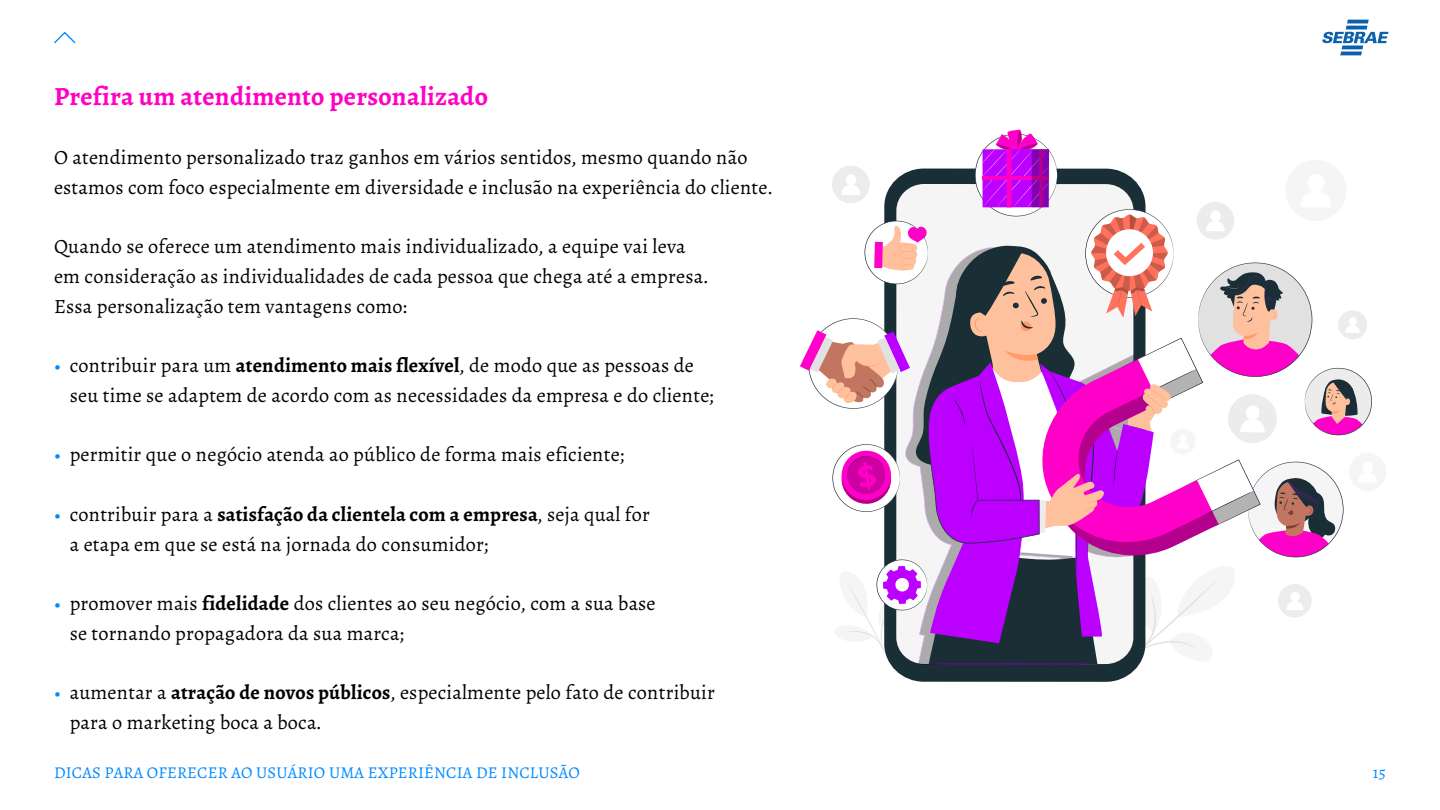
<style>
.page{position:relative;width:1440px;height:810px;background:#fff}
.page>*{position:absolute;margin:0;border:0;box-sizing:border-box;transform-origin:0 0}
.t1{font:700 26.25px "Alegreya";letter-spacing:.01em;color:#ff00c4}
.t2{font:20.25px/29.7px "Alegreya";letter-spacing:.01em;color:#000}
.t3{font:16.5px "Alegreya";letter-spacing:.01em;color:#0089ff}
.s1{color:#0089ff}
.s2{font-weight:700}
</style>
<div class="page">
<svg style="left:54px;top:31px;width:22px;height:13px"></svg>
<div style="left:1349px;top:453px;width:37px;height:38px;background:#f5f5f5;border-radius:50%"></div>
<div style="left:884px;top:169px;width:262px;height:513px;background:#1a2e35;border-radius:39px"></div>
<svg style="left:800px;top:130px;width:572px;height:534px"></svg>
<hr style="left:926px;top:664px;width:174px;height:1px;background:#bc00ff;border-radius:50%">
<svg style="left:1322px;top:20px;width:67px;height:35px"></svg>
<p class="t1" style="left:54px;top:79px;width:435px">Prefira um atendimento personalizado</p>
<p class="t2" style="left:54px;top:143px;width:720px">O atendimento personalizado traz ganhos em vários sentidos, mesmo quando não estamos com foco especialmente em diversidade e inclusão na experiência do cliente.</p>
<p class="t2" style="left:54px;top:232px;width:656px">Quando se oferece um atendimento mais individualizado, a equipe vai leva em consideração as individualidades de cada pessoa que chega até a empresa.<br>Essa personalização tem vantagens como:</p>
<p class="t2" style="left:70px;top:351px;width:646px;text-indent:-16px"><span class="s1">•</span> contribuir para um <span class="s2">atendimento mais flexível</span>, de modo que as pessoas de seu time se adaptem de acordo com as necessidades da empresa e do cliente;</p>
<p class="t2" style="left:54px;top:440px;width:572px"><span class="s1">•</span> permitir que o negócio atenda ao público de forma mais eficiente;</p>
<p class="t2" style="left:70px;top:499px;width:582px;text-indent:-16px"><span class="s1">•</span> contribuir para a <span class="s2">satisfação da clientela com a empresa</span>, seja qual for a etapa em que se está na jornada do consumidor;</p>
<p class="t2" style="left:70px;top:589px;width:587px;text-indent:-16px"><span class="s1">•</span> promover mais <span class="s2">fidelidade</span> dos clientes ao seu negócio, com a sua base se tornando propagadora da sua marca;</p>
<p class="t2" style="left:70px;top:678px;width:647px;text-indent:-16px"><span class="s1">•</span> aumentar a <span class="s2">atração de novos públicos</span>, especialmente pelo fato de contribuir para o marketing boca a boca.</p>
<p class="t3" style="left:54px;top:762px;width:527px">DICAS PARA OFERECER AO USUÁRIO UMA EXPERIÊNCIA DE INCLUSÃO</p>
<p class="t3" style="left:1373px;top:762px;width:15px">15</p>
</div>
